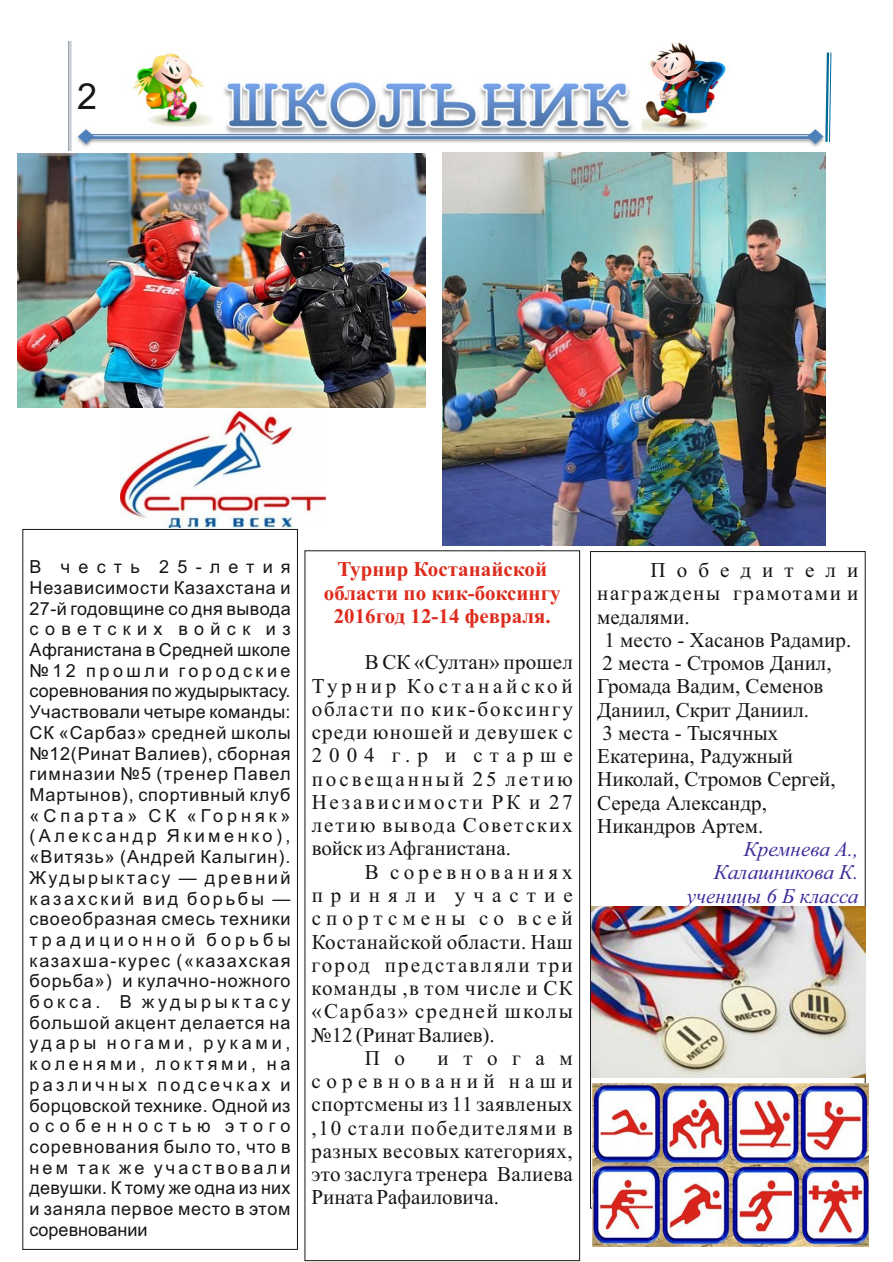
<style>
.page{position:relative;width:893px;height:1262px;background:#fff}
.page>*{position:absolute;margin:0;border:0;box-sizing:border-box;transform-origin:0 0}
.t1{font:36px "Arial";color:#151616}
.t2{font:21px/23.2px "Times New Roman";letter-spacing:.01em;color:#151616;text-align:justify}
.t3{font:700 21px/23.2px "Times New Roman";color:#dd2b1c;text-align:center}
.t4{font:italic 21px/23.2px "Times New Roman";color:#3c2b99;text-align:right}
.t5{font:21px "Times New Roman";letter-spacing:.03em;color:#151616}
.t6{font:21px "Times New Roman";letter-spacing:.075em;color:#151616}
.t7{font:21px "Times New Roman";letter-spacing:.105em;color:#151616}
.t8{font:21px "Times New Roman";letter-spacing:.06em;color:#151616}
.t9{font:21px "Times New Roman";letter-spacing:.09em;color:#151616}
.t10{font:21px "Times New Roman";letter-spacing:.245em;color:#151616}
.t11{font:21px "Times New Roman";letter-spacing:.195em;color:#151616}
.t12{font:21px "Times New Roman";letter-spacing:.385em;color:#151616}
.t13{font:21px "Times New Roman";letter-spacing:.53em;color:#151616}
.t14{font:18px/20.7px "Arial";letter-spacing:.015em;color:#151616;text-align:justify}
</style>
<div class="page">
<img style="left:120px;top:412px;width:206px;height:115px">
<svg style="left:753px;top:545px;width:21px;height:702px"></svg>
<div style="left:304px;top:550px;width:276px;height:711px;border:1px solid #151616"></div>
<img style="left:442px;top:153px;width:383px;height:392px">
<img style="left:17px;top:154px;width:408px;height:253px">
<img style="left:68px;top:41px;width:756px;height:109px">
<svg style="left:824px;top:52px;width:7px;height:90px"></svg>
<img style="left:592px;top:1083px;width:276px;height:163px">
<img style="left:591px;top:906px;width:274px;height:171px">
<h1 class="t1" style="left:77px;top:82px;width:22px">2</h1>
<p class="t14" style="left:29px;top:558px;width:263px">В честь 25-летия Независимости Казахстана и 27-й годовщине со дня вывода советских войск из Афганистана в Средней школе №12 прошли городские соревнования по жудырыктасу.<br>Участвовали четыре команды:<br>СК «Сарбаз» средней школы №12(Ринат Валиев), сборная гимназии №5 (тренер Павел Мартынов), спортивный клуб «Спарта» СК «Горняк» (Александр Якименко), «Витязь» (Андрей Калыгин).<br>Жудырыктасу — древний казахский вид борьбы — своеобразная смесь техники традиционной борьбы казахша-курес («казахская борьба») и кулачно-ножного бокса. В жудырыктасу большой акцент делается на удары ногами, руками, коленями, локтями, на различных подсечках и борцовской технике. Одной из особенностью этого соревнования было то, что в нем так же участвовали девушки. К тому же одна из них и заняла первое место в этом соревновании</p>
<p class="t3" style="left:324px;top:560px;width:238px">Турнир Костанайской области по кик-боксингу<br>2016год 12-14 февраля.</p>
<p class="t2" style="left:312px;top:652px;width:263px;text-indent:53px">В СК «Султан» прошел Турнир Костанайской области по кик-боксингу среди юношей и девушек с 2004 г.р и старше посвещанный 25 летию Независимости РК и 27 летию вывода Советских войск из Афганистана.</p>
<p class="t11" style="left:365px;top:864px;width:209px">В соревнованиях</p>
<p class="t12" style="left:312px;top:887px;width:262px">приняли участие</p>
<p class="t10" style="left:311px;top:910px;width:262px">спортсмены со всей</p>
<p class="t5" style="left:311px;top:934px;width:262px">Костанайской области. Наш</p>
<p class="t7" style="left:311px;top:957px;width:262px">город представляли три</p>
<p class="t8" style="left:311px;top:980px;width:262px">команды ,в том числе и СК</p>
<p class="t9" style="left:311px;top:1003px;width:262px">«Сарбаз» средней школы</p>
<p class="t2" style="left:311px;top:1025px;width:185px">№12 (Ринат Валиев).</p>
<p class="t2" style="left:365px;top:1048px;width:42px">П о</p>
<p class="t2" style="left:311px;top:1048px;width:263px;text-indent:126px">итогам соревнований наши спортсмены из 11 заявленых ,10 стали победителями в разных весовых категориях, это заслуга тренера Валиева Рината Рафаиловича.</p>
<p class="t13" style="left:650px;top:562px;width:209px">Победители</p>
<p class="t6" style="left:597px;top:586px;width:262px">награждены грамотами и</p>
<p class="t2" style="left:597px;top:607px;width:94px">медалями.</p>
<p class="t2" style="left:604px;top:630px;width:248px">1 место - Хасанов Радамир.</p>
<p class="t2" style="left:602px;top:653px;width:231px">2 места - Стромов Данил,</p>
<p class="t2" style="left:597px;top:676px;width:228px">Громада Вадим, Семенов</p>
<p class="t2" style="left:597px;top:700px;width:213px">Даниил, Скрит Даниил.</p>
<p class="t2" style="left:602px;top:723px;width:177px">3 места - Тысячных</p>
<p class="t2" style="left:597px;top:746px;width:197px">Екатерина, Радужный</p>
<p class="t2" style="left:597px;top:769px;width:240px">Николай, Стромов Сергей,</p>
<p class="t2" style="left:597px;top:793px;width:171px">Середа Александр,</p>
<p class="t2" style="left:597px;top:816px;width:168px">Никандров Артем.</p>
<p class="t4" style="left:687px;top:839px;width:173px">Кремнева А.,<br>Калашникова К. ученицы 6 Б класса</p>
</div>
